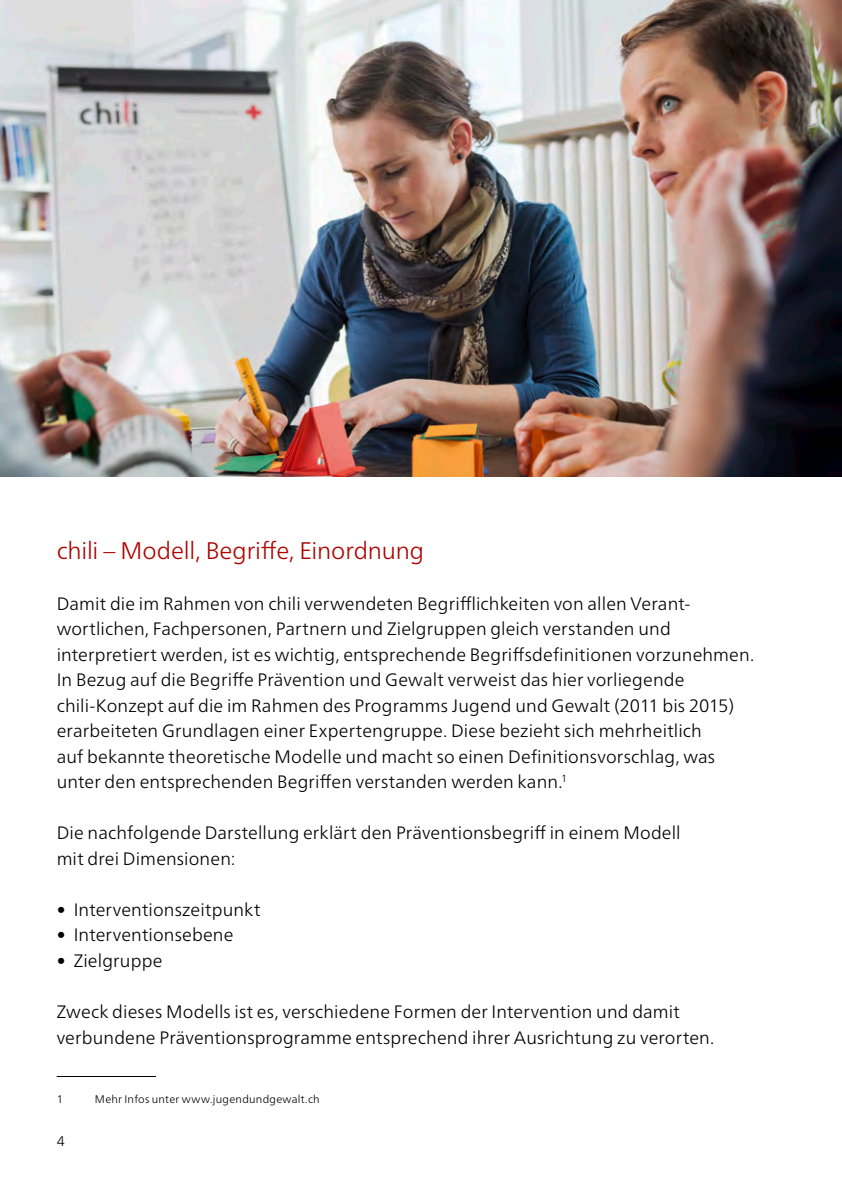
<style>
.page{position:relative;width:842px;height:1191px;background:#fff}
.page>*{position:absolute;margin:0;border:0;box-sizing:border-box;transform-origin:0 0}
.t1{font:300 24px "Frutiger Neue LTW1 G";letter-spacing:-.01em;color:#ad0500}
.t2{font:300 18px/25.6px "Frutiger Neue LTW1 G";letter-spacing:.01em;color:#000}
.t3{font:300 14px "Frutiger Neue LTW1 G";color:#000}
.t4{font:300 11px "Frutiger Neue LTW1 G";letter-spacing:.025em;color:#000}
</style>
<div class="page">
<hr style="left:57px;top:1076px;width:99px;height:1px;background:#000">
<img style="left:0;top:0;width:842px;height:476px">
<h1 class="t1" style="left:57px;top:536px;width:369px">chili – Modell, Begriffe, Einordnung</h1>
<p class="t2" style="left:57px;top:590px;width:699px">Damit die im Rahmen von chili verwendeten Begrifflichkeiten von allen Verant&shy;wortlichen, Fachpersonen, Partnern und Zielgruppen gleich verstanden und interpretiert werden, ist es wichtig, entsprechende Begriffsdefinitionen vorzunehmen.<br>In Bezug auf die Begriffe Prävention und Gewalt verweist das hier vorliegende chili-Konzept auf die im Rahmen des Programms Jugend und Gewalt (2011 bis 2015) erarbeiteten Grundlagen einer Expertengruppe. Diese bezieht sich mehrheitlich<br>auf bekannte theoretische Modelle und macht so einen Definitionsvorschlag, was unter den entsprechenden Begriffen verstanden werden kann.<sup>1</sup></p>
<p class="t2" style="left:57px;top:820px;width:625px">Die nachfolgende Darstellung erklärt den Präventionsbegriff in einem Modell mit drei Dimensionen:</p>
<p class="t2" style="left:57px;top:896px;width:205px">• Interventionszeitpunkt</p>
<p class="t2" style="left:57px;top:922px;width:178px">• Interventionsebene</p>
<p class="t2" style="left:57px;top:947px;width:107px">• Zielgruppe</p>
<p class="t2" style="left:57px;top:998px;width:659px">Zweck dieses Modells ist es, verschiedene Formen der Intervention und damit verbundene Präventionsprogramme entsprechend ihrer Ausrichtung zu verorten.</p>
<p class="t4" style="left:57px;top:1092px;width:8px">1</p>
<p class="t4" style="left:95px;top:1092px;width:226px">Mehr Infos unter www.jugendundgewalt.ch</p>
<p class="t3" style="left:57px;top:1132px;width:10px">4</p>
</div>
